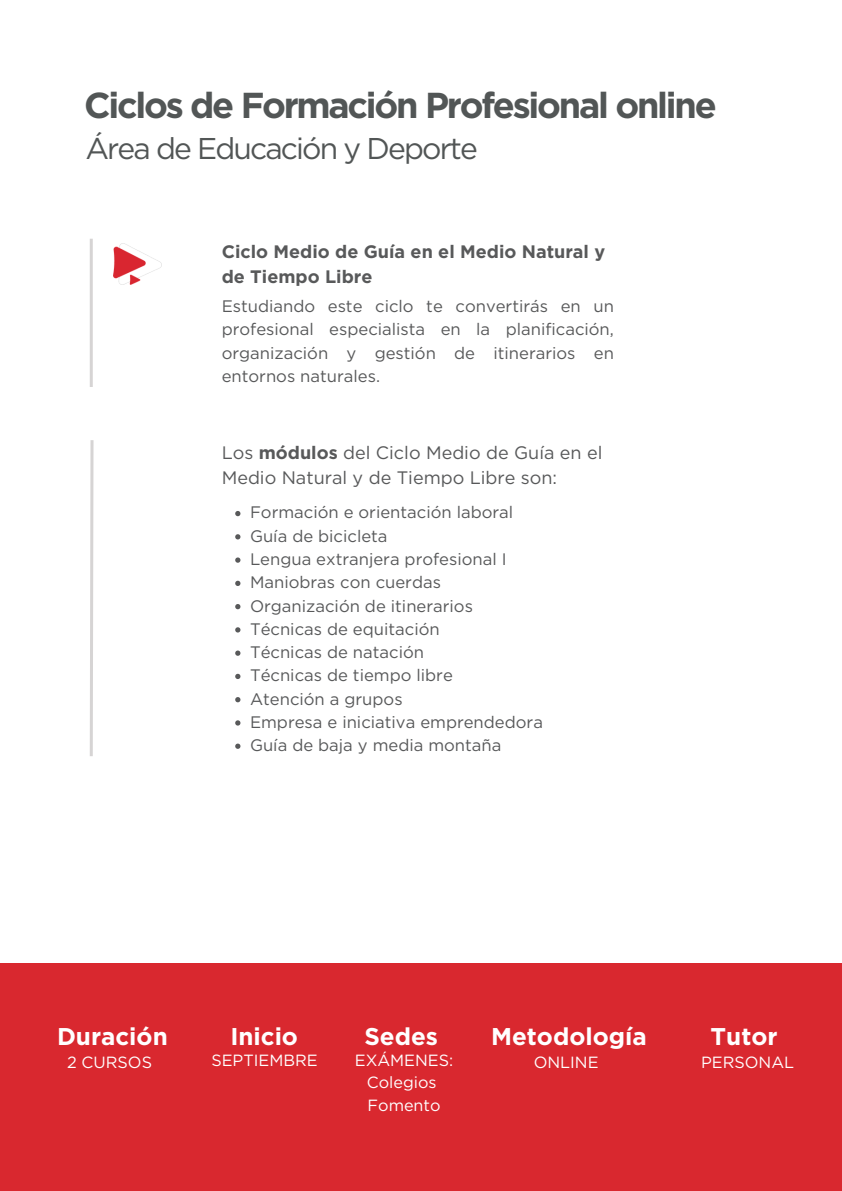
<style>
.page{position:relative;width:842px;height:1191px;background:#fff}
.page>*{position:absolute;margin:0;border:0;box-sizing:border-box;transform-origin:0 0}
.t1{font:700 36px "Gotham";letter-spacing:-.06em;color:#525656}
.t2{font:30px "Gotham";letter-spacing:-.06em;color:#525656}
.t3{font:700 24.2px "Gotham";color:#fff}
.t4{font:18px/24.8px "Gotham";color:#58595a}
.t5{font:700 18px/24.8px "Gotham";color:#58595a}
.t6{font:16.7px/23.2px "Gotham";color:#58595a;text-align:justify}
.t7{font:16.2px "Gotham";color:#fff}
.s1{font-weight:700}
</style>
<div class="page">
<div style="left:0;top:963px;width:842px;height:227px;background:#d9282f"></div>
<svg style="left:90px;top:440px;width:4px;height:316px"></svg>
<hr style="left:90px;top:239px;width:3px;height:148px;background:#d6d4d4">
<img style="left:114px;top:243px;width:47px;height:41px">
<svg style="left:235px;top:511px;width:5px;height:5px"></svg>
<svg style="left:235px;top:534px;width:5px;height:5px"></svg>
<svg style="left:235px;top:557px;width:5px;height:5px"></svg>
<svg style="left:235px;top:580px;width:5px;height:6px"></svg>
<svg style="left:235px;top:604px;width:5px;height:5px"></svg>
<svg style="left:235px;top:627px;width:5px;height:5px"></svg>
<svg style="left:235px;top:650px;width:5px;height:5px"></svg>
<svg style="left:235px;top:673px;width:5px;height:6px"></svg>
<svg style="left:235px;top:697px;width:5px;height:5px"></svg>
<svg style="left:235px;top:720px;width:5px;height:5px"></svg>
<svg style="left:235px;top:743px;width:5px;height:5px"></svg>
<h1 class="t1" style="left:84px;top:84px;width:634px">Ciclos de Formación Profesional online</h1>
<h2 class="t2" style="left:85px;top:130px;width:394px">Área de Educación y Deporte</h2>
<h6 class="t5" style="left:222px;top:239px;width:385px">Ciclo Medio de Guía en el Medio Natural y de Tiempo Libre</h6>
<h3 class="t6" style="left:222px;top:294px;width:394px">Estudiando este ciclo te convertirás en un profesional especialista en la planificación, organización y gestión de itinerarios en entornos naturales.</h3>
<h6 class="t4" style="left:222px;top:440px;width:382px">Los <span class="s1">módulos</span> del Ciclo Medio de Guía en el<br>Medio Natural y de Tiempo Libre son:</h6>
<p class="t6" style="left:250px;top:501px;width:265px">Formación e orientación laboral</p>
<p class="t6" style="left:250px;top:524px;width:139px">Guía de bicicleta</p>
<h3 class="t6" style="left:250px;top:547px;width:258px">Lengua extranjera profesional I</h3>
<h6 class="t6" style="left:250px;top:570px;width:192px">Maniobras con cuerdas</h6>
<h3 class="t6" style="left:250px;top:594px;width:224px">Organización de itinerarios</h3>
<h6 class="t6" style="left:250px;top:617px;width:191px">Técnicas de equitación</h6>
<h3 class="t6" style="left:250px;top:640px;width:176px">Técnicas de natación</h3>
<p class="t6" style="left:250px;top:663px;width:204px">Técnicas de tiempo libre</p>
<p class="t6" style="left:250px;top:687px;width:154px">Atención a grupos</p>
<p class="t6" style="left:250px;top:710px;width:294px">Empresa e iniciativa emprendedora</p>
<h3 class="t6" style="left:250px;top:733px;width:253px">Guía de baja y media montaña</h3>
<p class="t3" style="left:57px;top:1021px;width:112px">Duración</p>
<h4 class="t3" style="left:230px;top:1021px;width:69px">Inicio</h4>
<h5 class="t3" style="left:364px;top:1021px;width:75px">Sedes</h5>
<h5 class="t3" style="left:491px;top:1021px;width:157px">Metodología</h5>
<p class="t7" style="left:67px;top:1052px;width:87px">2 CURSOS</p>
<p class="t3" style="left:711px;top:1021px;width:68px">Tutor</p>
<p class="t7" style="left:211px;top:1049px;width:108px">SEPTIEMBRE</p>
<p class="t7" style="left:355px;top:1049px;width:100px">EXÁMENES:</p>
<p class="t7" style="left:367px;top:1072px;width:71px">Colegios</p>
<p class="t7" style="left:368px;top:1094px;width:75px">Fomento</p>
<p class="t7" style="left:534px;top:1052px;width:66px">ONLINE</p>
<p class="t7" style="left:701px;top:1052px;width:95px">PERSONAL</p>
</div>
